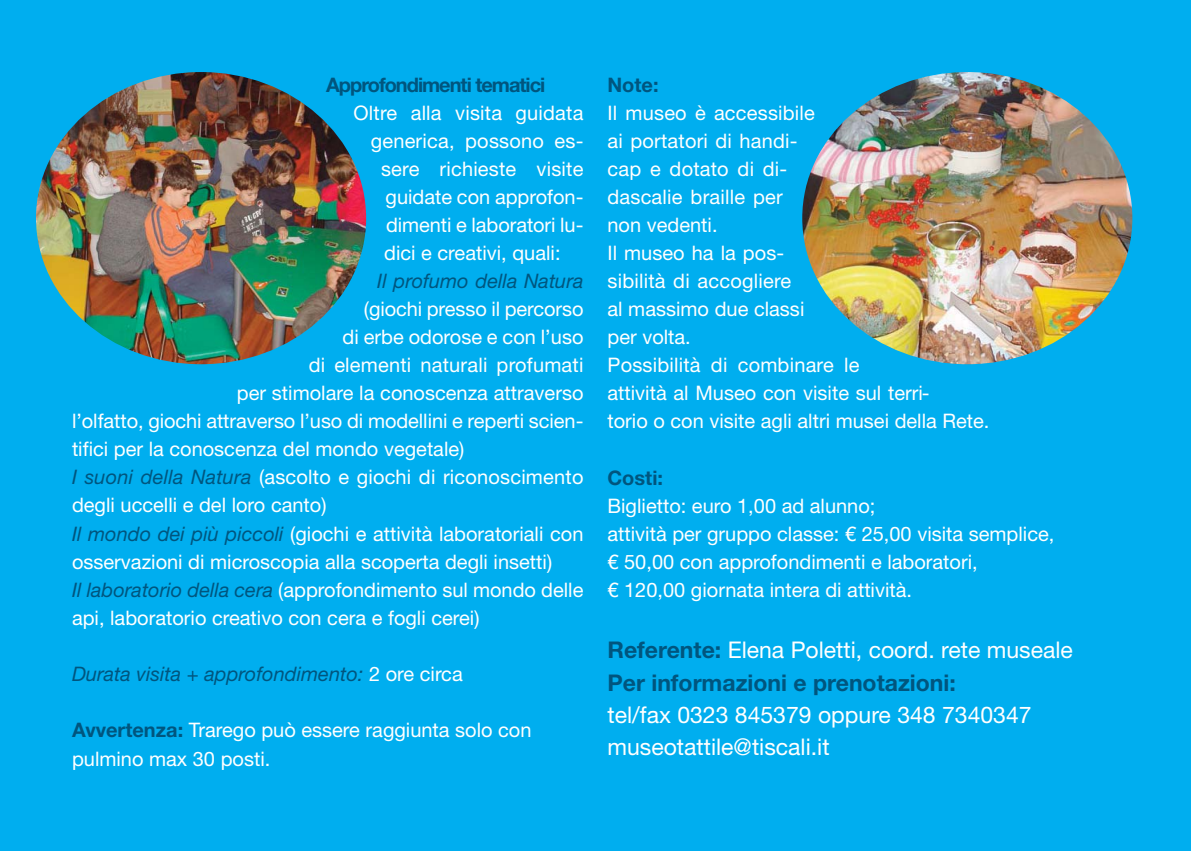
<style>
.page{position:relative;width:1191px;height:851px;background:#fff}
.page>*{position:absolute;margin:0;border:0;box-sizing:border-box;transform-origin:0 0}
.t1{font:700 23px/33px "Helvetica Neue";color:#00557e}
.t2{font:23px/32.2px "Helvetica Neue";color:#fff}
.t3{font:20px/28px "Helvetica Neue";color:#fff}
.t4{font:italic 20px "Helvetica Neue";color:#00557e}
.t5{font:700 20px "Helvetica Neue";letter-spacing:-.05em;color:#00557e}
.s1{font-style:italic;color:#00557e}
.s2{font-style:normal;color:#fff}
.s3{font-weight:700;color:#00557e}
.s4{font-weight:400;color:#fff}
</style>
<div class="page">
<div style="left:0;top:0;width:1191px;height:850px;background:#00aeef"></div>
<img style="left:36px;top:72px;width:330px;height:292px;border-radius:50%">
<img style="left:802px;top:72px;width:330px;height:292px;border-radius:50%">
<p class="t5" style="left:326px;top:77px;width:221px">Approfondimenti tematici</p>
<p class="t3" style="left:353px;top:101px;width:231px">Oltre alla visita guidata</p>
<p class="t3" style="left:371px;top:129px;width:214px">generica, possono es-</p>
<p class="t3" style="left:381px;top:157px;width:204px">sere richieste visite</p>
<p class="t3" style="left:385px;top:185px;width:199px">guidate con approfon-</p>
<p class="t3" style="left:386px;top:213px;width:199px">dimenti e laboratori lu-</p>
<p class="t3" style="left:384px;top:241px;width:178px">dici e creativi, quali:</p>
<p class="t4" style="left:377px;top:274px;width:208px">Il profumo della Natura</p>
<p class="t3" style="left:364px;top:297px;width:221px">(giochi presso il percorso</p>
<p class="t3" style="left:342px;top:325px;width:242px">di erbe odorose e con l’uso</p>
<p class="t3" style="left:309px;top:353px;width:276px">di elementi naturali profumati</p>
<p class="t3" style="left:237px;top:381px;width:348px">per stimolare la conoscenza attraverso</p>
<p class="t3" style="left:72px;top:409px;width:513px">l’olfatto, giochi attraverso l’uso di modellini e reperti scien-</p>
<p class="t3" style="left:72px;top:437px;width:394px">tifici per la conoscenza del mondo vegetale)</p>
<p class="t3" style="left:72px;top:465px;width:513px"><span class="s1">I suoni della Natura</span> (ascolto e giochi di riconoscimento</p>
<p class="t3" style="left:72px;top:493px;width:256px">degli uccelli e del loro canto)</p>
<p class="t3" style="left:72px;top:521px;width:513px"><span class="s1">Il mondo dei più piccoli</span> (giochi e attività laboratoriali con</p>
<p class="t3" style="left:72px;top:549px;width:481px">osservazioni di microscopia alla scoperta degli insetti)</p>
<p class="t3" style="left:72px;top:577px;width:513px"><span class="s1">Il laboratorio della cera</span> (approfondimento sul mondo delle</p>
<p class="t3" style="left:72px;top:605px;width:409px">api, laboratorio creativo con cera e fogli cerei)</p>
<p class="t4" style="left:72px;top:666px;width:392px">Durata visita + approfondimento: <span class="s2">2 ore circa</span></p>
<p class="t3" style="left:72px;top:718px;width:461px"><span class="s3">Avvertenza:</span> Trarego può essere raggiunta solo con pulmino max 30 posti.</p>
<p class="t5" style="left:607px;top:77px;width:53px">Note:</p>
<p class="t3" style="left:607px;top:101px;width:383px">Il museo è accessibile<br>ai portatori di handi-<br>cap e dotato di di-<br>dascalie braille per<br>non vedenti.<br>Il museo ha la pos-<br>sibilità di accogliere<br>al massimo due classi<br>per volta.<br>Possibilità di combinare le<br>attività al Museo con visite sul terri-<br>torio o con visite agli altri musei della Rete.</p>
<p class="t5" style="left:607px;top:470px;width:57px">Costi:</p>
<p class="t3" style="left:607px;top:493px;width:448px">Biglietto: euro 1,00 ad alunno;<br>attività per gruppo classe: € 25,00 visita semplice, € 50,00 con approfondimenti e laboratori,<br>€ 120,00 giornata intera di attività.</p>
<p class="t1" style="left:607px;top:635px;width:467px">Referente: <span class="s4">Elena Poletti, coord. rete museale<br></span>Per informazioni e prenotazioni:</p>
<p class="t2" style="left:607px;top:701px;width:426px">tel/fax 0323 845379 oppure 348 7340347 museotattile@tiscali.it</p>
</div>
